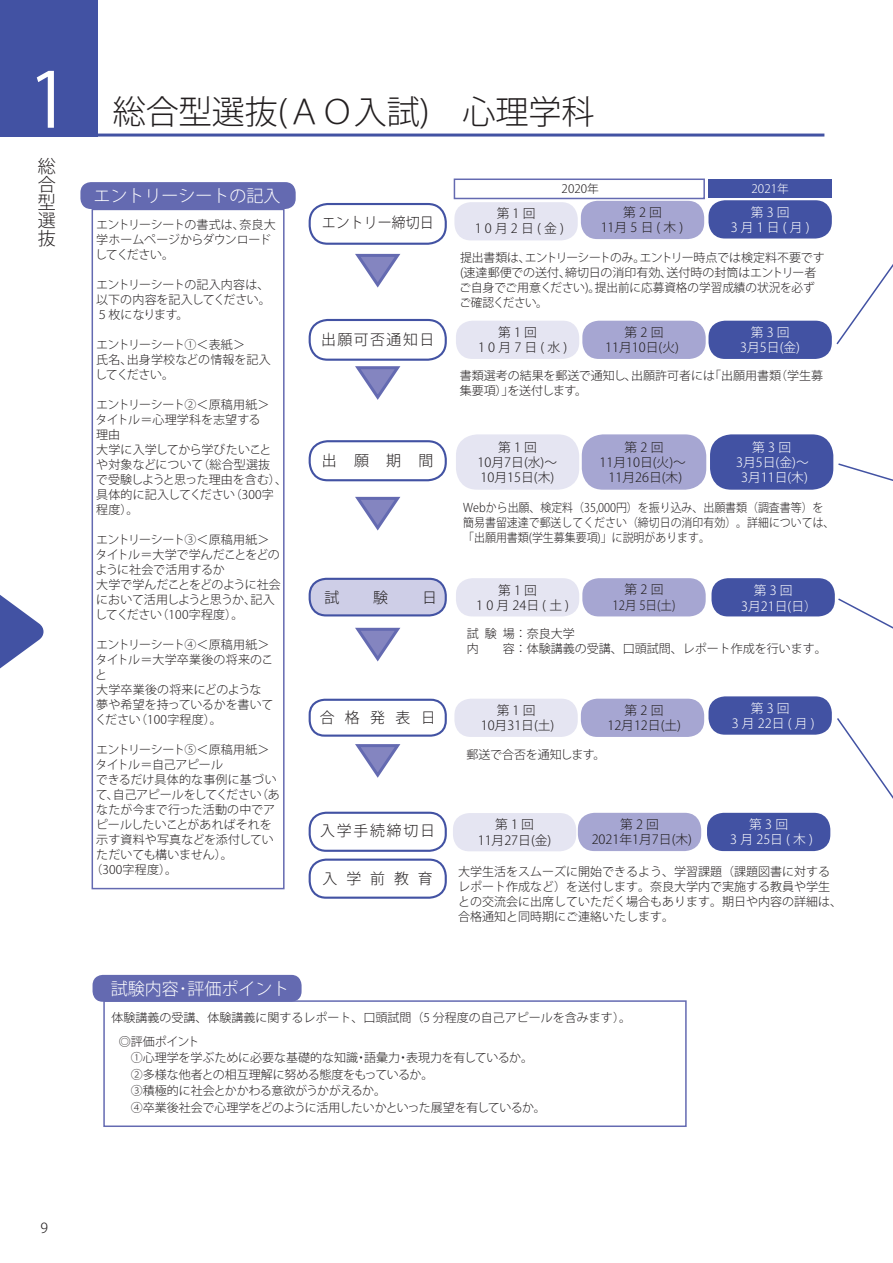
<style>
.page{position:relative;width:893px;height:1263px;background:#fff}
.page>*{position:absolute;margin:0;border:0;box-sizing:border-box;transform-origin:0 0}
.t1{font:75.9px "Koz Go Pro";color:#fff}
.t2{font:300 33px "Koz Go Pro";color:#231f20}
.t3{font:300 18px/18px "Koz Go Pro";color:#231f20;text-align:justify}
.t4{font:300 16.95px "Koz Go Pro";color:#fff}
.t5{font:300 14.85px "Koz Go Pro";letter-spacing:.12em;color:#231f20}
.t6{font:300 14.85px "Koz Go Pro";color:#231f20;scale:.94 1}
.t7{font:300 14.85px "Koz Go Pro";letter-spacing:.1em;color:#231f20}
.t8{font:300 13.8px "Koz Go Pro";color:#231f20}
.t9{font:300 12.75px/15.3px "Koz Go Pro";color:#231f20;text-align:center}
.t10{font:300 12.75px/15.3px "Koz Go Pro";letter-spacing:.25em;color:#fff;text-align:center}
.t11{font:300 12.75px/15.3px "Koz Go Pro";letter-spacing:.25em;color:#231f20;text-align:center}
.t12{font:300 12px/15px "Koz Go Pro";color:#231f20}
.t13{font:300 12px/15px "Koz Go Pro";letter-spacing:-.035em;color:#231f20}
.t14{font:300 12px/15px "Koz Go Pro";color:#231f20;scale:.91 1}
.t15{font:300 12px/15px "Koz Go Pro";letter-spacing:-.025em;color:#231f20}
.t16{font:300 12px "Koz Go Pro";letter-spacing:-.045em;color:#231f20}
.t17{font:300 12px "Koz Go Pro";letter-spacing:-.02em;color:#231f20}
.t18{font:300 11.7px "Koz Go Pro";color:#231f20}
.t19{font:300 11.7px "Koz Go Pro";color:#fff}
</style>
<div class="page">
<div style="left:0;top:0;width:98px;height:137px;background:#4252a3"></div>
<hr style="left:97px;top:134px;width:727px;height:3px;background:#4252a3">
<svg style="left:0;top:595px;width:43px;height:74px"></svg>
<div style="left:93px;top:975px;width:209px;height:27px;background:#646ab1;border-radius:10px"></div>
<div style="left:454px;top:202px;width:124px;height:38px;background:#e5e5f2;border-radius:16px"></div>
<div style="left:454px;top:179px;width:251px;height:20px;border:2px solid #646ab1"></div>
<div style="left:581px;top:201px;width:123px;height:38px;background:#a6a6d2;border-radius:17px"></div>
<div style="left:708px;top:200px;width:124px;height:39px;background:#4252a3;border-radius:17px"></div>
<div style="left:708px;top:179px;width:124px;height:19px;background:#4252a3"></div>
<div style="left:456px;top:321px;width:123px;height:38px;background:#e5e5f2;border-radius:16px"></div>
<div style="left:582px;top:321px;width:124px;height:38px;background:#a6a6d2;border-radius:17px"></div>
<div style="left:708px;top:321px;width:124px;height:38px;background:#4252a3;border-radius:17px"></div>
<div style="left:456px;top:434px;width:123px;height:56px;background:#e5e5f2;border-radius:21px"></div>
<div style="left:582px;top:434px;width:124px;height:56px;background:#a6a6d2;border-radius:21px"></div>
<div style="left:710px;top:434px;width:123px;height:56px;background:#4252a3;border-radius:21px"></div>
<div style="left:456px;top:578px;width:123px;height:38px;background:#e5e5f2;border-radius:16px"></div>
<div style="left:582px;top:578px;width:124px;height:38px;background:#a6a6d2;border-radius:17px"></div>
<div style="left:711px;top:578px;width:124px;height:38px;background:#4252a3;border-radius:16px"></div>
<div style="left:454px;top:699px;width:124px;height:38px;background:#e5e5f2;border-radius:16px"></div>
<div style="left:581px;top:699px;width:123px;height:38px;background:#a6a6d2;border-radius:16px"></div>
<div style="left:708px;top:696px;width:124px;height:39px;background:#4252a3;border-radius:16px"></div>
<div style="left:453px;top:813px;width:123px;height:38px;background:#e5e5f2;border-radius:16px"></div>
<div style="left:578px;top:813px;width:123px;height:38px;background:#a6a6d2;border-radius:16px"></div>
<div style="left:707px;top:813px;width:123px;height:38px;background:#4252a3;border-radius:16px"></div>
<div style="left:92px;top:209px;width:193px;height:680px;border:2px solid #646ab1"></div>
<div style="left:80px;top:182px;width:216px;height:27px;background:#646ab1;border-radius:10px"></div>
<div style="left:103px;top:1000px;width:584px;height:127px;border:2px solid #646ab1"></div>
<svg style="left:355px;top:253px;width:46px;height:35px"></svg>
<svg style="left:355px;top:366px;width:46px;height:34px"></svg>
<svg style="left:355px;top:496px;width:46px;height:35px"></svg>
<svg style="left:355px;top:627px;width:46px;height:35px"></svg>
<svg style="left:355px;top:744px;width:46px;height:34px"></svg>
<div style="left:309px;top:203px;width:138px;height:42px;border:2px solid #4252a3;border-radius:18px"></div>
<div style="left:309px;top:699px;width:138px;height:38px;border:2px solid #4252a3;border-radius:15px"></div>
<div style="left:310px;top:579px;width:136px;height:36px;background:#cecee7;border-radius:17px"></div>
<div style="left:309px;top:578px;width:138px;height:38px;border:2px solid #4252a3;border-radius:17px"></div>
<div style="left:309px;top:440px;width:138px;height:41px;border:2px solid #4252a3;border-radius:18px"></div>
<div style="left:309px;top:319px;width:138px;height:42px;border:2px solid #4252a3;border-radius:18px"></div>
<div style="left:309px;top:812px;width:138px;height:40px;border:2px solid #4252a3;border-radius:17px"></div>
<div style="left:309px;top:858px;width:138px;height:41px;border:2px solid #4252a3;border-radius:17px"></div>
<svg style="left:836px;top:264px;width:57px;height:81px"></svg>
<svg style="left:838px;top:463px;width:55px;height:18px"></svg>
<svg style="left:838px;top:598px;width:55px;height:31px"></svg>
<svg style="left:837px;top:718px;width:56px;height:81px"></svg>
<h1 class="t1" style="left:28px;top:51px;width:43px">1</h1>
<h3 class="t3" style="left:38px;top:158px;width:19px">総合型選抜</h3>
<h2 class="t2" style="left:113px;top:90px;width:483px">総合型選抜(ＡＯ入試)　心理学科</h2>
<h3 class="t4" style="left:93px;top:185px;width:189px">エントリーシートの記入</h3>
<p class="t13" style="left:95px;top:217px;width:182px">エントリーシートの書式は、奈良大学ホームページからダウンロードしてください。</p>
<p class="t12" style="left:96px;top:277px;width:176px">エントリーシートの記入内容は、以下の内容を記入してください。<br>５枚になります。</p>
<p class="t15" style="left:95px;top:337px;width:177px">エントリーシート①＜表紙＞<br>氏名、出身学校などの情報を記入してください。</p>
<p class="t12" style="left:96px;top:397px;width:193px">エントリーシート②＜原稿用紙＞<br>タイトル＝心理学科を志望する<br>理由<br>大学に入学してから学びたいこと<br>や対象などについて（総合型選抜<br>で受験しようと思った理由を含む）、具体的に記入してください（300字程度）。</p>
<p class="t13" style="left:95px;top:532px;width:187px">エントリーシート③＜原稿用紙＞タイトル＝大学で学んだことをどのように社会で活用するか<br>大学で学んだことをどのように社会において活用しようと思うか、記入してください（100字程度）。</p>
<p class="t12" style="left:95px;top:637px;width:180px">エントリーシート④＜原稿用紙＞タイトル＝大学卒業後の将来のこと<br>大学卒業後の将来にどのような夢や希望を持っているかを書いてください（100字程度）。</p>
<p class="t16" style="left:96px;top:742px;width:175px">エントリーシート⑤＜原稿用紙＞</p>
<p class="t13" style="left:96px;top:757px;width:129px">タイトル＝自己アピール</p>
<p class="t12" style="left:96px;top:772px;width:182px">できるだけ具体的な事例に基づい</p>
<p class="t13" style="left:96px;top:787px;width:185px">て、自己アピールをしてください（あ</p>
<p class="t12" style="left:96px;top:802px;width:180px">なたが今まで行った活動の中でア</p>
<p class="t12" style="left:96px;top:817px;width:177px">ピールしたいことがあればそれを</p>
<p class="t12" style="left:96px;top:832px;width:179px">示す資料や写真などを添付してい</p>
<p class="t15" style="left:96px;top:847px;width:138px">ただいても構いません）。</p>
<p class="t12" style="left:90px;top:862px;width:88px">（300字程度）。</p>
<p class="t6" style="left:322px;top:213px;width:121px">エントリー締切日</p>
<p class="t7" style="left:321px;top:330px;width:115px">出願可否通知日</p>
<p class="t5" style="left:322px;top:451px;width:113px">出願期間</p>
<p class="t5" style="left:324px;top:587px;width:114px">試　験　日</p>
<p class="t5" style="left:320px;top:707px;width:118px">合格発表日</p>
<p class="t5" style="left:320px;top:821px;width:116px">入学手続締切日</p>
<p class="t5" style="left:323px;top:869px;width:112px">入学前教育</p>
<p class="t19" style="left:752px;top:181px;width:39px">2021年</p>
<p class="t18" style="left:562px;top:181px;width:39px">2020年</p>
<p class="t11" style="left:475px;top:205px;width:91px">第1回<br>10月2日(金)</p>
<p class="t11" style="left:601px;top:205px;width:84px">第2回<br>11月5日(木)</p>
<p class="t10" style="left:731px;top:204px;width:80px">第3回<br>3月1日(月)</p>
<p class="t12" style="left:459px;top:251px;width:367px">提出書類は、エントリーシートのみ。エントリー時点では検定料不要です(速達郵便での送付、締切日の消印有効、送付時の封筒はエントリー者ご自身でご用意ください)。提出前に応募資格の学習成績の状況を必ずご確認ください。</p>
<p class="t11" style="left:478px;top:325px;width:91px;text-align:left;text-indent:20px">第1回<br>10月7日(水)</p>
<p class="t9" style="left:605px;top:325px;width:75px">第2回<br>11月10日(火)</p>
<p class="t10" style="left:740px;top:325px;width:61px">第3回<br>3月5日(金)</p>
<p class="t12" style="left:460px;top:368px;width:365px">書類選考の結果を郵送で通知し、出願許可者には「出願用書類（学生募集要項）」を送付します。</p>
<p class="t9" style="left:478px;top:439px;width:81px">第1回<br>10月7日(水)～<br>10月15日(木)</p>
<p class="t9" style="left:596px;top:439px;width:92px">第2回<br>11月10日(火)～　11月26日(木)</p>
<p class="t10" style="left:752px;top:439px;width:40px">第3回</p>
<p class="t10" style="left:736px;top:455px;width:74px">3月5日(金)～</p>
<p class="t10" style="left:728px;top:470px;width:81px">　3月11日(木)</p>
<p class="t14" style="left:463px;top:501px;width:409px">Webから出願、検定料（35,000円）を振り込み、出願書類（調査書等）を簡易書留速達で郵送してください（締切日の消印有効）。詳細については、「出願用書類(学生募集要項)」に説明があります。</p>
<p class="t11" style="left:476px;top:582px;width:94px;text-align:left;text-indent:22px">第1回<br>10月24日(土)</p>
<p class="t9" style="left:613px;top:581px;width:65px;line-height:16px">第2回<br>12月 5日(土)</p>
<p class="t10" style="left:754px;top:582px;width:40px">第3回</p>
<p class="t12" style="left:467px;top:626px;width:361px">試 験 場：奈良大学<br>内　　容：体験講義の受講、口頭試問、レポート作成を行います。</p>
<p class="t10" style="left:741px;top:599px;width:77px">3月21日(日）</p>
<p class="t9" style="left:481px;top:703px;width:75px">第1回<br>10月31日(土)</p>
<p class="t9" style="left:607px;top:703px;width:75px">第2回<br>12月12日(土)</p>
<p class="t10" style="left:732px;top:700px;width:84px">第3回<br>3月22日(月)</p>
<p class="t17" style="left:466px;top:746px;width:141px">郵送で合否を通知します。</p>
<p class="t9" style="left:478px;top:817px;width:75px">第1回<br>11月27日(金)</p>
<p class="t9" style="left:592px;top:817px;width:102px">第2回<br>2021年1月7日(木)</p>
<p class="t10" style="left:730px;top:817px;width:84px">第3回<br>3月25日(木)</p>
<p class="t12" style="left:458px;top:864px;width:385px">大学生活をスムーズに開始できるよう、学習課題（課題図書に対するレポート作成など）を送付します。奈良大学内で実施する教員や学生との交流会に出席していただく場合もあります。期日や内容の詳細は、合格通知と同時期にご連絡いたします。</p>
<h3 class="t4" style="left:111px;top:978px;width:180px">試験内容･評価ポイント</h3>
<p class="t12" style="left:111px;top:1010px;width:521px">体験講義の受講、体験講義に関するレポート、口頭試問（5 分程度の自己アピールを含みます）。</p>
<p class="t12" style="left:119px;top:1033px;width:429px;line-height:16.5px">◎評価ポイント<br>　①心理学を学ぶために必要な基礎的な知識・語彙力・表現力を有しているか。　　②多様な他者との相互理解に努める態度をもっているか。<br>　③積極的に社会とかかわる意欲がうかがえるか。<br>　④卒業後社会で心理学をどのように活用したいかといった展望を有しているか。</p>
<p class="t8" style="left:40px;top:1219px;width:9px">9</p>
</div>
